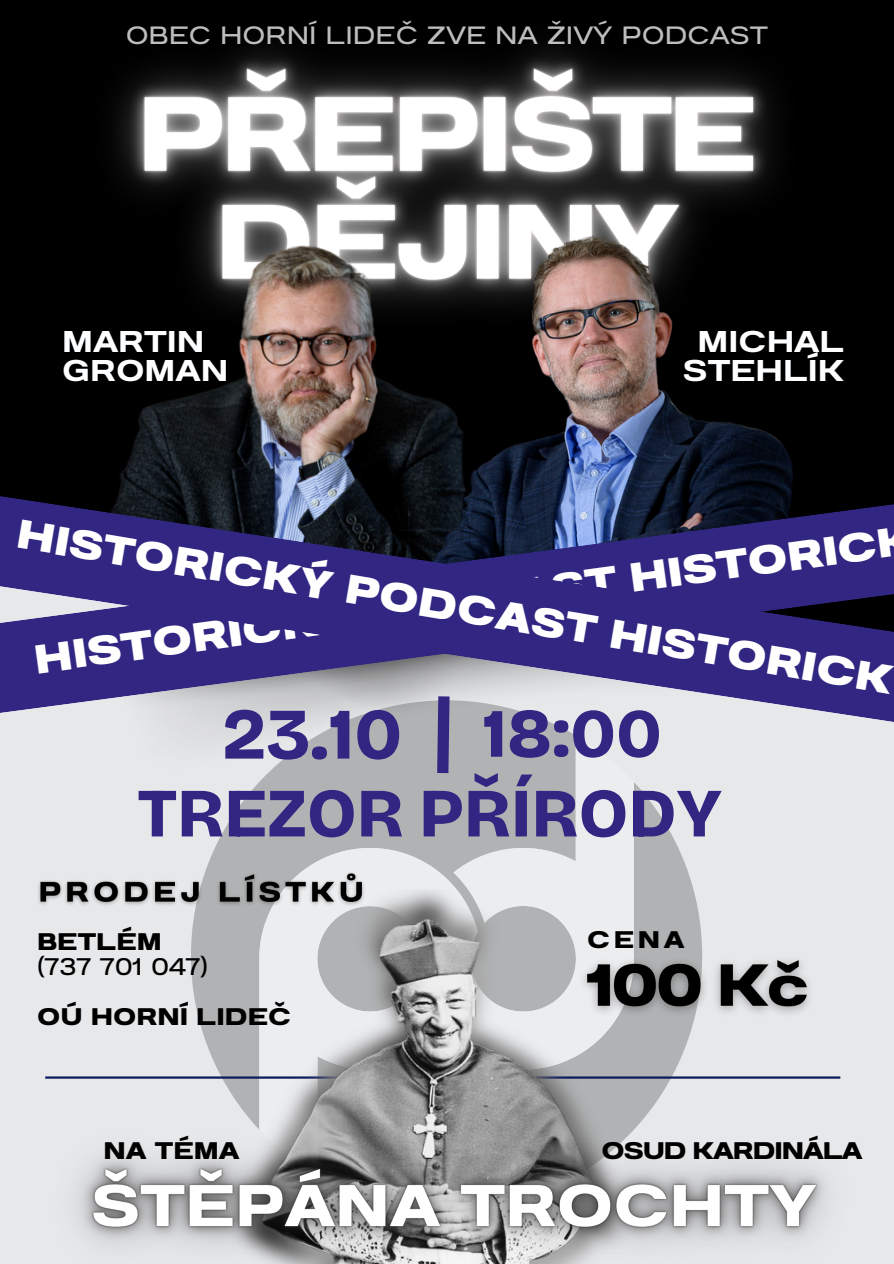
<style>
.page{position:relative;width:894px;height:1264px;background:#fff}
.page>*{position:absolute;margin:0;border:0;box-sizing:border-box;transform-origin:0 0}
.t1{font:800 72.3px "Bricolage Grotesque";color:#312783}
.t2{font:800 69px "Bricolage Grotesque";color:#312783}
.t3{font:800 expanded 40.5px "Prachason Neue";color:#fff}
.t4{font:600 expanded 30px/29.2px "Prachason Neue";color:#fdfeff;text-align:center}
.t5{font:expanded 25.05px "Prachason Neue";color:#e7e8ea}
.t6{font:700 expanded 24px "Prachason Neue";color:#000}
.t7{font:700 expanded 24px "Prachason Neue";letter-spacing:-.045em;color:#000}
.t8{font:expanded 24px "Prachason Neue";color:#000}
</style>
<div class="page">
<div style="left:0;top:0;width:893px;height:1263px;background:#e7e8ea"></div>
<div style="left:0;top:0;width:893px;height:641px;background:#000"></div>
<svg style="left:191px;top:796px;width:68px;height:283px;fill:#b1b2b3"></svg>
<svg style="left:634px;top:796px;width:68px;height:283px;fill:#b1b2b3"></svg>
<svg style="left:259px;top:796px;width:317px;height:93px;fill:#b1b2b3"></svg>
<hr style="left:45px;top:1076px;width:795px;height:2px;background:#0a1a5d">
<img style="left:116px;top:49px;width:655px;height:123px">
<img style="left:125px;top:86px;width:644px;height:143px">
<img style="left:119px;top:192px;width:348px;height:301px">
<img style="left:408px;top:229px;width:385px;height:264px">
<img style="left:196px;top:733px;width:450px;height:63px">
<svg style="left:0;top:493px;width:893px;height:240px;fill:#312783"></svg>
<img style="left:214px;top:889px;width:457px;height:199px">
<img style="left:233px;top:909px;width:419px;height:179px">
<svg style="left:431px;top:685px;width:24px;height:99px;background:#8784a6"></svg>
<img style="left:78px;top:1088px;width:749px;height:175px">
<img style="left:38px;top:867px;width:332px;height:43px">
<img style="left:572px;top:945px;width:237px;height:78px">
<p class="t5" style="left:125px;top:24px;width:271px">OBEC HORNÍ LIDE</p>
<p class="t5" style="left:427px;top:24px;width:342px">ZVE NA ŽIVÝ PODCAST</p>
<h6 class="t4" style="left:62px;top:328px;width:168px;text-align:left">MARTIN<br>GROMAN</h6>
<p class="t4" style="left:682px;top:328px;width:163px">MICHAL<br>STEHLÍK</p>
<p class="t3" style="left:21px;top:514px;width:196px;rotate:10deg">HISTOR</p>
<p class="t3" style="left:32px;top:643px;width:851px;rotate:-8deg">HISTORICKÝ PODCAST HISTORIC</p>
<p class="t3" style="left:213px;top:544px;width:694px;rotate:10deg">ICKÝ PODCAST HISTORICK</p>
<h2 class="t1" style="left:222px;top:691px;width:181px">23.10</h2>
<h2 class="t2" style="left:482px;top:692px;width:181px">18:00</h2>
<p class="t2" style="left:137px;top:772px;width:585px">TREZOR PŘÍRODY</p>
<h2 class="t6" style="left:37px;top:931px;width:126px">BETLÉM</h2>
<p class="t8" style="left:37px;top:956px;width:172px">(737 701 047)</p>
<p class="t6" style="left:37px;top:1005px;width:245px">OÚ HORNÍ LIDEČ</p>
<p class="t6" style="left:587px;top:928px;width:99px">CENA</p>
<h5 class="t6" style="left:104px;top:1139px;width:137px">NA TÉMA</h5>
<p class="t7" style="left:601px;top:1140px;width:262px">OSUD KARDINÁLA</p>
</div>
